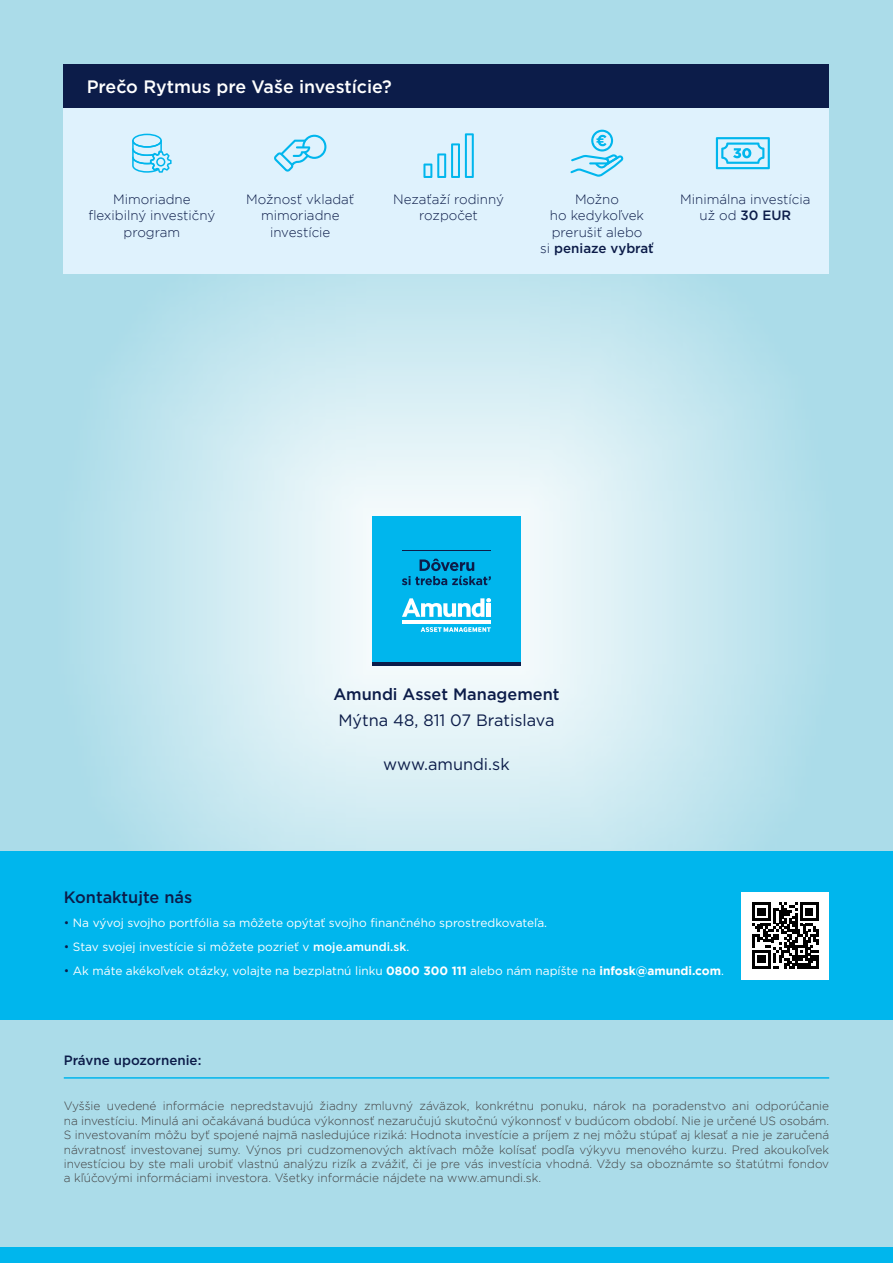
<style>
.page{position:relative;width:893px;height:1263px;background:#fff}
.page>*{position:absolute;margin:0;border:0;box-sizing:border-box;transform-origin:0 0}
.t1{font:500 18px "Gotham";color:#fff}
.t2{font:16.5px "Gotham";color:#0c1c49}
.t3{font:500 16.5px "Gotham";color:#0c1c49}
.t4{font:300 13.5px/16.2px "Gotham";color:#0c1c49;text-align:center}
.t5{font:500 13.5px "Gotham";color:#0c1c49}
.t6{font:300 12px/14.4px "Gotham";color:#424142;text-align:justify}
.t7{font:12px "Gotham";color:#fff}
.s1{font-weight:500}
.s2{font-weight:300;color:#0c1c49}
.s3{font-weight:700}
</style>
<div class="page">
<div style="left:0;top:0;width:892px;height:1263px;background:#abdce9"></div>
<svg style="left:63px;top:197px;width:730px;height:654px"></svg>
<div style="left:372px;top:517px;width:149px;height:145px;background:#00b6ed"></div>
<hr style="left:402px;top:620px;width:89px;height:4px;background:#fff">
<svg style="left:402px;top:598px;width:89px;height:19px"></svg>
<hr style="left:487px;top:603px;width:4px;height:14px;background:#fff">
<svg style="left:421px;top:627px;width:70px;height:5px"></svg>
<hr style="left:402px;top:550px;width:89px;height:1px;background:#0c1c49">
<svg style="left:402px;top:559px;width:89px;height:26px"></svg>
<hr style="left:372px;top:662px;width:149px;height:3px;background:#0c1c49">
<div style="left:0;top:1247px;width:893px;height:16px;background:#00b6ed"></div>
<div style="left:0;top:851px;width:892px;height:168px;background:#00b6ed"></div>
<hr style="left:64px;top:1077px;width:765px;height:2px;background:#00b6ed">
<div style="left:64px;top:108px;width:765px;height:166px;background:#dff2fd"></div>
<div style="left:64px;top:64px;width:765px;height:44px;background:#0c1c49"></div>
<svg style="left:716px;top:137px;width:54px;height:32px"></svg>
<svg style="left:570px;top:130px;width:54px;height:47px"></svg>
<svg style="left:423px;top:133px;width:51px;height:45px"></svg>
<svg style="left:274px;top:135px;width:52px;height:37px"></svg>
<svg style="left:132px;top:134px;width:40px;height:39px"></svg>
<div style="left:742px;top:892px;width:87px;height:87px;background:#fff"></div>
<svg style="left:752px;top:902px;width:67px;height:67px"></svg>
<h1 class="t1" style="left:87px;top:75px;width:307px">Prečo Rytmus pre Vaše investície?</h1>
<p class="t4" style="left:88px;top:191px;width:128px">Mimoriadne flexibilný investičný program</p>
<p class="t4" style="left:246px;top:191px;width:109px">Možnosť vkladať mimoriadne investície</p>
<p class="t4" style="left:393px;top:191px;width:112px">Nezaťaží rodinný rozpočet</p>
<p class="t4" style="left:540px;top:191px;width:115px">Možno<br>ho kedykoľvek prerušiť alebo<br>si <span class="s1">peniaze vybrať</span></p>
<p class="t4" style="left:680px;top:191px;width:132px">Minimálna investícia už od <span class="s1">30 EUR</span></p>
<h2 class="t3" style="left:333px;top:683px;width:228px">Amundi Asset Management</h2>
<h2 class="t2" style="left:338px;top:710px;width:218px">Mýtna 48, 811 07 Bratislava</h2>
<h2 class="t2" style="left:383px;top:753px;width:128px">www.amundi.sk</h2>
<h2 class="t3" style="left:64px;top:887px;width:130px">Kontaktujte nás</h2>
<p class="t7" style="left:64px;top:915px;width:485px"><span class="s2">•</span> Na vývoj svojho portfólia sa môžete opýtať svojho finančného sprostredkovateľa.</p>
<p class="t7" style="left:64px;top:939px;width:347px"><span class="s2">•</span> Stav svojej investície si môžete pozrieť v <span class="s1">moje.amundi.sk</span>.</p>
<p class="t7" style="left:64px;top:963px;width:662px"><span class="s2">•</span> Ak máte akékoľvek otázky, volajte na bezplatnú linku <span class="s3">0800 300 111</span> alebo nám napíšte na <span class="s3">infosk@amundi.com</span>.</p>
<p class="t5" style="left:64px;top:1052px;width:139px">Právne upozornenie:</p>
<p class="t6" style="left:64px;top:1099px;width:767px">Vyššie uvedené informácie nepredstavujú žiadny zmluvný záväzok, konkrétnu ponuku, nárok na poradenstvo ani odporúčanie na investíciu. Minulá ani očakávaná budúca výkonnosť nezaručujú skutočnú výkonnosť v budúcom období. Nie je určené US osobám.<br>S investovaním môžu byť spojené najmä nasledujúce riziká: Hodnota investície a príjem z nej môžu stúpať aj klesať a nie je zaručená návratnosť investovanej sumy. Výnos pri cudzomenových aktívach môže kolísať podľa výkyvu menového kurzu. Pred akoukoľvek investíciou by ste mali urobiť vlastnú analýzu rizík a zvážiť, či je pre vás investícia vhodná. Vždy sa oboznámte so štatútmi fondov a kľúčovými informáciami investora. Všetky informácie nájdete na www.amundi.sk.</p>
</div>
